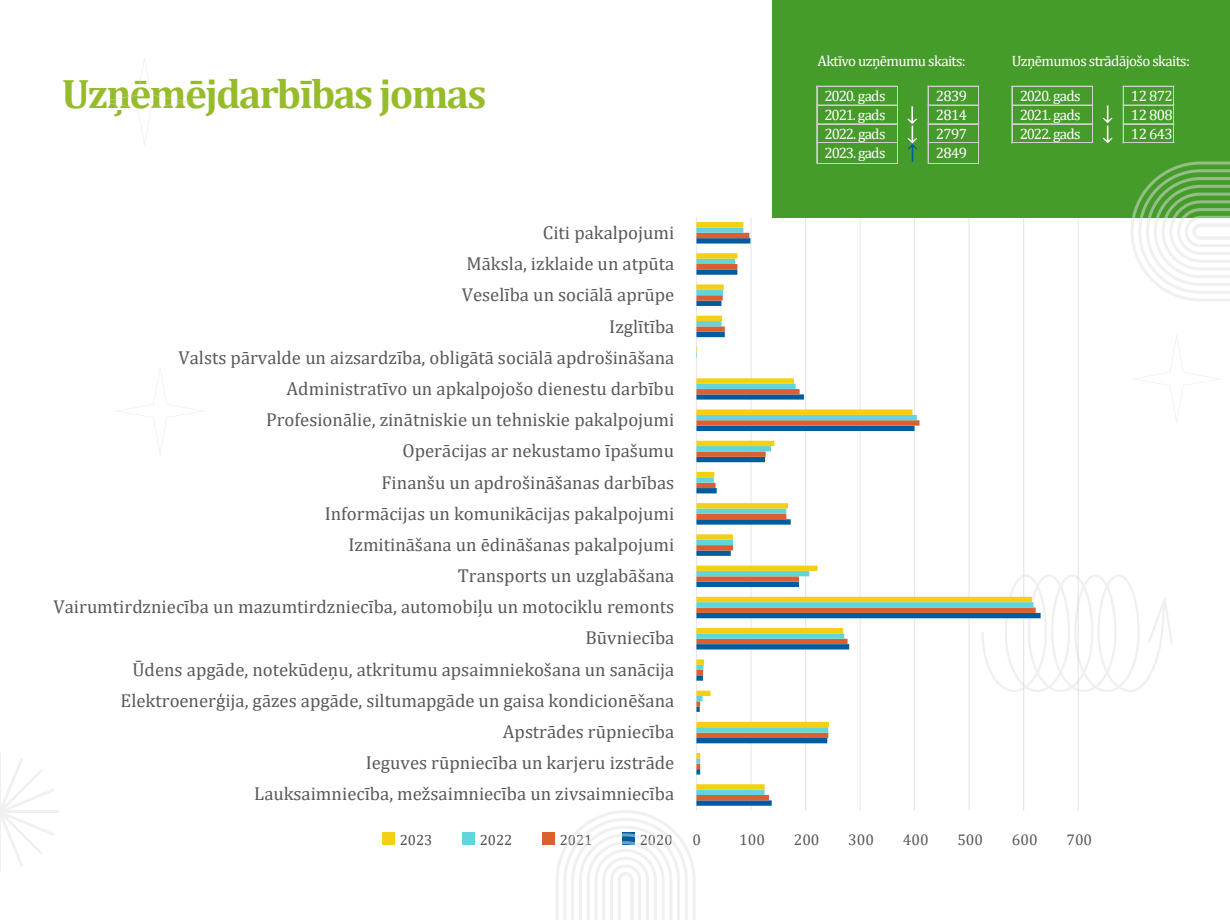
<style>
.page{position:relative;width:1230px;height:920px;background:#fff}
.page>*{position:absolute;margin:0;border:0;box-sizing:border-box;transform-origin:0 0}
.t1{font:700 41.38px "Cambria";letter-spacing:-.04em;color:#96bb2b}
.t2{font:18.75px "Cambria";color:#595959}
.t3{font:15.5px "Cambria";color:#595959}
.t4{font:15px/18.8px "Cambria";letter-spacing:-.04em;color:#fff;text-align:justify}
.t5{font:14.75px "Cambria";color:#4d4d4d}
</style>
<div class="page">
<svg style="left:1041px;top:575px;width:132px;height:117px"></svg>
<hr style="left:1078px;top:217px;width:1px;height:594px;background:#c7c7c7">
<hr style="left:1023px;top:217px;width:1px;height:594px;background:#c7c7c7">
<hr style="left:968px;top:217px;width:2px;height:594px;background:#c7c7c7">
<hr style="left:914px;top:217px;width:1px;height:594px;background:#c7c7c7">
<hr style="left:860px;top:217px;width:1px;height:594px;background:#c7c7c7">
<hr style="left:805px;top:217px;width:1px;height:594px;background:#c7c7c7">
<hr style="left:750px;top:217px;width:2px;height:594px;background:#c7c7c7">
<hr style="left:696px;top:217px;width:1px;height:594px;background:#c7c7c7">
<svg style="left:696px;top:222px;width:336px;height:568px"></svg>
<div style="left:382px;top:833px;width:13px;height:12px;background:#f5cf14"></div>
<div style="left:463px;top:833px;width:12px;height:12px;background:#61d5db"></div>
<div style="left:543px;top:833px;width:12px;height:12px;background:#dc602f"></div>
<div style="left:772px;top:0;width:458px;height:218px;background:#469c2a"></div>
<svg style="left:556px;top:810px;width:139px;height:110px"></svg>
<svg style="left:1131px;top:162px;width:99px;height:139px"></svg>
<svg style="left:1134px;top:335px;width:85px;height:87px"></svg>
<svg style="left:118px;top:369px;width:84px;height:84px"></svg>
<svg style="left:101px;top:58px;width:87px;height:87px"></svg>
<hr style="left:0;top:753px;width:1px;height:118px;background:#e1e1e1">
<hr style="left:0;top:811px;width:59px;height:2px;background:#e1e1e1">
<svg style="left:0;top:757px;width:55px;height:110px"></svg>
<hr style="left:928px;top:86px;width:1px;height:77px;background:#cfcfcf">
<hr style="left:978px;top:86px;width:1px;height:77px;background:#cfcfcf">
<hr style="left:928px;top:86px;width:51px;height:1px;background:#cfcfcf">
<hr style="left:928px;top:105px;width:51px;height:1px;background:#cfcfcf">
<hr style="left:928px;top:124px;width:51px;height:1px;background:#cfcfcf">
<hr style="left:928px;top:142px;width:51px;height:1px;background:#cfcfcf">
<hr style="left:928px;top:143px;width:51px;height:1px;background:#cfcfcf">
<hr style="left:928px;top:163px;width:51px;height:1px;background:#cfcfcf">
<hr style="left:816px;top:86px;width:1px;height:77px;background:#cfcfcf">
<hr style="left:817px;top:86px;width:1px;height:77px;background:#cfcfcf">
<hr style="left:897px;top:86px;width:1px;height:77px;background:#cfcfcf">
<hr style="left:817px;top:86px;width:80px;height:1px;background:#cfcfcf">
<hr style="left:817px;top:105px;width:80px;height:1px;background:#cfcfcf">
<hr style="left:817px;top:124px;width:80px;height:1px;background:#cfcfcf">
<hr style="left:817px;top:142px;width:80px;height:1px;background:#cfcfcf">
<hr style="left:817px;top:143px;width:80px;height:1px;background:#cfcfcf">
<hr style="left:817px;top:163px;width:80px;height:1px;background:#cfcfcf">
<svg style="left:907px;top:106px;width:10px;height:56px"></svg>
<hr style="left:1123px;top:86px;width:1px;height:57px;background:#cfcfcf">
<hr style="left:1173px;top:86px;width:1px;height:57px;background:#cfcfcf">
<hr style="left:1123px;top:86px;width:51px;height:1px;background:#cfcfcf">
<hr style="left:1123px;top:105px;width:51px;height:1px;background:#cfcfcf">
<hr style="left:1123px;top:124px;width:51px;height:1px;background:#cfcfcf">
<hr style="left:1123px;top:142px;width:51px;height:1px;background:#cfcfcf">
<hr style="left:1123px;top:143px;width:51px;height:1px;background:#cfcfcf">
<hr style="left:1012px;top:86px;width:1px;height:57px;background:#cfcfcf">
<hr style="left:1092px;top:86px;width:1px;height:57px;background:#cfcfcf">
<hr style="left:1012px;top:86px;width:81px;height:1px;background:#cfcfcf">
<hr style="left:1012px;top:105px;width:81px;height:1px;background:#cfcfcf">
<hr style="left:1012px;top:124px;width:81px;height:1px;background:#cfcfcf">
<hr style="left:1012px;top:142px;width:81px;height:1px;background:#cfcfcf">
<hr style="left:1012px;top:143px;width:81px;height:1px;background:#cfcfcf">
<svg style="left:1103px;top:106px;width:10px;height:37px"></svg>
<h1 class="t1" style="left:62px;top:65px;width:426px">Uzņēmējdarbības jomas</h1>
<p class="t4" style="left:818px;top:51px;width:150px">Aktīvo uzņēmumu skaits:</p>
<p class="t4" style="left:936px;top:87px;width:33px">2839<br>2814<br>2797<br>2849</p>
<p class="t4" style="left:825px;top:87px;width:63px">2020. gads 2021. gads 2022. gads 2023. gads</p>
<p class="t4" style="left:1012px;top:51px;width:180px">Uzņēmumos strādājošo skaits:</p>
<p class="t4" style="left:1131px;top:87px;width:43px">12 872<br>12 808<br>12 643</p>
<p class="t4" style="left:1020px;top:87px;width:63px">2020. gads 2021. gads 2022. gads</p>
<p class="t2" style="left:543px;top:221px;width:133px">Citi pakalpojumi</p>
<p class="t2" style="left:467px;top:253px;width:209px">Māksla, izklaide un atpūta</p>
<p class="t2" style="left:462px;top:284px;width:214px">Veselība un sociālā aprūpe</p>
<p class="t2" style="left:609px;top:315px;width:67px">Izglītība</p>
<p class="t2" style="left:178px;top:346px;width:497px">Valsts pārvalde un aizsardzība, obligātā sociālā apdrošināšana</p>
<p class="t2" style="left:287px;top:377px;width:389px">Administratīvo un apkalpojošo dienestu darbību</p>
<p class="t2" style="left:266px;top:409px;width:410px">Profesionālie, zinātniskie un tehniskie pakalpojumi</p>
<p class="t2" style="left:403px;top:440px;width:273px">Operācijas ar nekustamo īpašumu</p>
<p class="t2" style="left:382px;top:471px;width:294px">Finanšu un apdrošināšanas darbības</p>
<p class="t2" style="left:325px;top:502px;width:351px">Informācijas un komunikācijas pakalpojumi</p>
<p class="t2" style="left:348px;top:533px;width:327px">Izmitināšana un ēdināšanas pakalpojumi</p>
<p class="t2" style="left:458px;top:565px;width:218px">Transports un uzglabāšana</p>
<p class="t2" style="left:54px;top:596px;width:622px">Vairumtirdzniecība un mazumtirdzniecība, automobiļu un motociklu remonts</p>
<p class="t2" style="left:585px;top:627px;width:90px">Būvniecība</p>
<p class="t2" style="left:133px;top:658px;width:543px">Ūdens apgāde, notekūdeņu, atkritumu apsaimniekošana un sanācija</p>
<p class="t2" style="left:121px;top:689px;width:555px">Elektroenerģija, gāzes apgāde, siltumapgāde un gaisa kondicionēšana</p>
<p class="t2" style="left:503px;top:721px;width:173px">Apstrādes rūpniecība</p>
<p class="t2" style="left:366px;top:752px;width:310px">Ieguves rūpniecība un karjeru izstrāde</p>
<p class="t2" style="left:254px;top:783px;width:422px">Lauksaimniecība, mežsaimniecība un zivsaimniecība</p>
<p class="t5" style="left:400px;top:831px;width:34px">2023</p>
<p class="t5" style="left:480px;top:831px;width:34px">2022</p>
<p class="t5" style="left:560px;top:831px;width:34px">2021</p>
<p class="t5" style="left:640px;top:831px;width:34px">2020</p>
<p class="t3" style="left:693px;top:831px;width:10px">0</p>
<p class="t3" style="left:739px;top:831px;width:27px">100</p>
<p class="t3" style="left:794px;top:831px;width:27px">200</p>
<p class="t3" style="left:848px;top:831px;width:27px">300</p>
<p class="t3" style="left:903px;top:831px;width:27px">400</p>
<p class="t3" style="left:957px;top:831px;width:27px">500</p>
<p class="t3" style="left:1012px;top:831px;width:27px">600</p>
<p class="t3" style="left:1066px;top:831px;width:27px">700</p>
</div>
